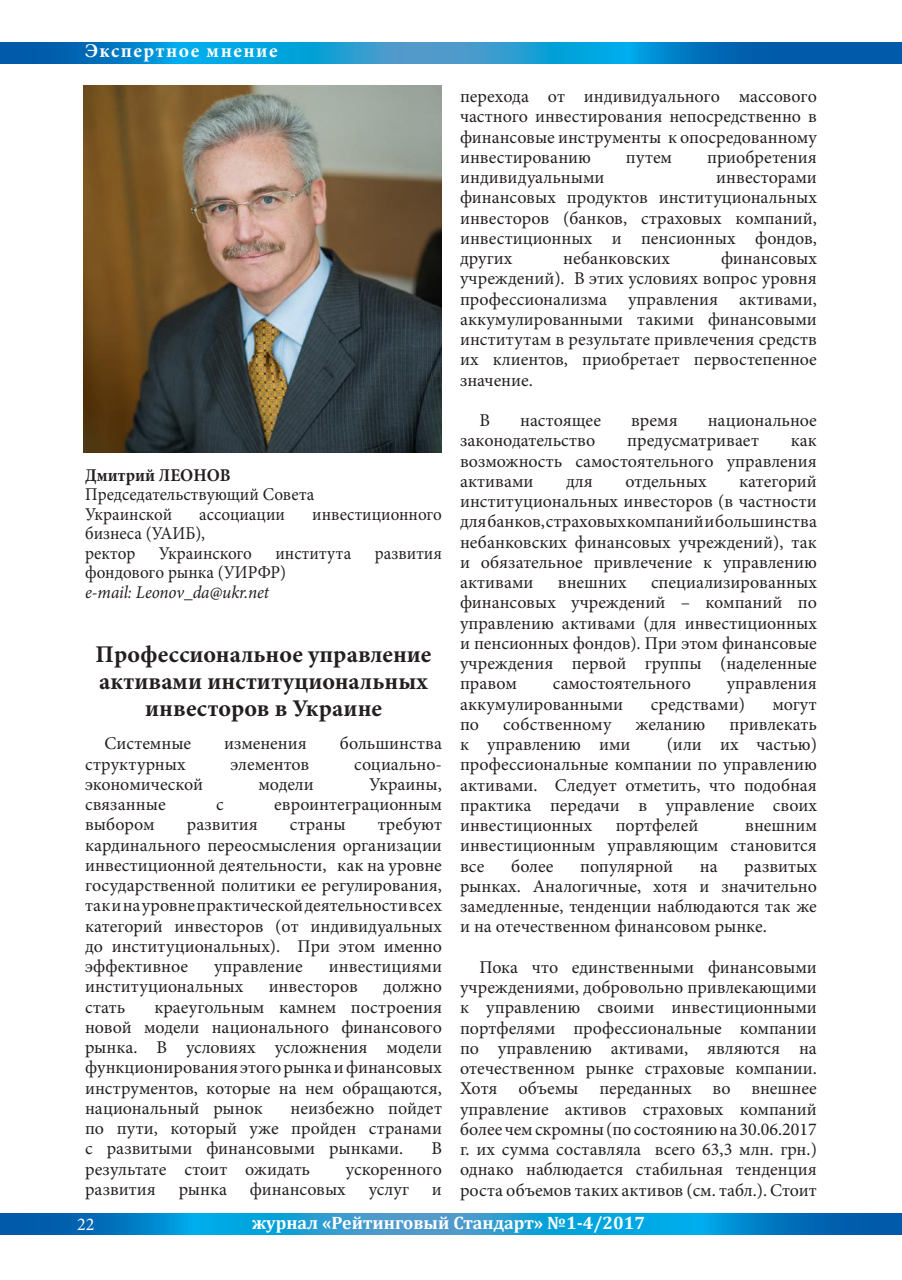
<style>
.page{position:relative;width:902px;height:1280px;background:#fff}
.page>*{position:absolute;margin:0;border:0;box-sizing:border-box;transform-origin:0 0}
.t1{font:700 24px/27px "Minion Pro";color:#241f1f;text-align:center}
.t2{font:700 19.5px "Minion Pro";letter-spacing:.075em;color:#fff}
.t3{font:18px/20.2px "Minion Pro";color:#241f1f;text-align:justify}
.t4{font:18px/19.5px "Minion Pro";color:#241f1f;scale:.95 1}
.t5{font:700 18px "Cambria";color:#fff}
.t6{font:italic 18px "Minion Pro";letter-spacing:-.005em;color:#241f1f;scale:.95 1}
.t7{font:700 18px "Minion Pro";color:#241f1f;scale:.95 1}
.t8{font:18px "Minion Pro";color:#fff}
</style>
<div class="page">
<svg style="left:0;top:1214px;width:901px;height:21px;background:#108ccc"></svg>
<svg style="left:0;top:43px;width:901px;height:21px;background:#0e87c8"></svg>
<img style="left:83px;top:86px;width:359px;height:367px">
<p class="t2" style="left:85px;top:37px;width:194px">Экспертное мнение</p>
<p class="t7" style="left:85px;top:462px;width:155px">Дмитрий ЛЕОНОВ</p>
<p class="t4" style="left:85px;top:485px;width:243px">Председательствующий Совета<br>Украинской</p>
<p class="t4" style="left:199px;top:504px;width:92px">ассоциации</p>
<p class="t4" style="left:312px;top:504px;width:138px">инвестиционного</p>
<p class="t4" style="left:85px;top:524px;width:128px">бизнеса (УАИБ), ректор</p>
<p class="t4" style="left:159px;top:543px;width:99px">Украинского</p>
<p class="t4" style="left:275px;top:543px;width:81px">института</p>
<p class="t4" style="left:374px;top:543px;width:72px">развития</p>
<p class="t4" style="left:85px;top:563px;width:213px">фондового рынка (УИРФР)</p>
<p class="t6" style="left:85px;top:580px;width:195px">e-mail: Leonov_da@ukr.net</p>
<h1 class="t1" style="left:96px;top:641px;width:337px">Профессиональное управление активами институциональных инвесторов в Украине</h1>
<p class="t3" style="left:105px;top:734px;width:88px">Системные</p>
<p class="t3" style="left:224px;top:734px;width:84px">изменения</p>
<p class="t3" style="left:340px;top:734px;width:104px">большинства</p>
<p class="t3" style="left:85px;top:754px;width:102px">структурных</p>
<p class="t3" style="left:231px;top:754px;width:80px">элементов</p>
<p class="t3" style="left:354px;top:754px;width:89px">социально-</p>
<p class="t3" style="left:85px;top:774px;width:119px">экономической</p>
<p class="t3" style="left:258px;top:774px;width:57px">модели</p>
<p class="t3" style="left:369px;top:774px;width:74px">Украины,</p>
<p class="t3" style="left:85px;top:794px;width:82px">связанные</p>
<p class="t3" style="left:216px;top:794px;width:9px">с</p>
<p class="t3" style="left:274px;top:794px;width:169px">евроинтеграционным</p>
<p class="t3" style="left:85px;top:815px;width:71px">выбором</p>
<p class="t3" style="left:187px;top:815px;width:72px">развития</p>
<p class="t3" style="left:290px;top:815px;width:58px">страны</p>
<p class="t3" style="left:85px;top:815px;width:358px;text-indent:293px">требуют кардинального переосмысления организации инвестиционной деятельности, как на уровне государственной политики ее регулирования, так и на уровне практической деятельности всех категорий инвесторов (от индивидуальных до институциональных). При этом именно эффективное</p>
<p class="t3" style="left:214px;top:956px;width:90px">управление</p>
<p class="t3" style="left:329px;top:956px;width:115px">инвестициями</p>
<p class="t3" style="left:85px;top:977px;width:160px">институциональных</p>
<p class="t3" style="left:268px;top:977px;width:91px">инвесторов</p>
<p class="t3" style="left:383px;top:977px;width:60px">должно</p>
<p class="t3" style="left:85px;top:997px;width:42px">стать</p>
<p class="t3" style="left:85px;top:997px;width:358px;text-indent:69px">краеугольным камнем построения новой модели национального финансового рынка. В условиях усложнения модели функционирования этого рынка и финансовых инструментов, которые на нем обращаются, национальный рынок</p>
<p class="t3" style="left:85px;top:1098px;width:358px;text-indent:205px">неизбежно пойдет по пути, который уже пройден странами с развитыми финансовыми рынками.</p>
<p class="t3" style="left:431px;top:1139px;width:12px">В</p>
<p class="t3" style="left:85px;top:1159px;width:226px">результате стоит ожидать</p>
<p class="t3" style="left:346px;top:1159px;width:98px">ускоренного</p>
<p class="t3" style="left:85px;top:1179px;width:72px">развития</p>
<p class="t3" style="left:179px;top:1179px;width:50px">рынка</p>
<p class="t3" style="left:250px;top:1179px;width:97px">финансовых</p>
<p class="t3" style="left:368px;top:1179px;width:42px">услуг</p>
<p class="t3" style="left:432px;top:1179px;width:11px">и</p>
<p class="t3" style="left:460px;top:86px;width:358px">перехода от индивидуального массового частного инвестирования непосредственно в финансовые инструменты к опосредованному инвестированию</p>
<p class="t3" style="left:626px;top:147px;width:48px">путем</p>
<p class="t3" style="left:707px;top:147px;width:111px">приобретения</p>
<p class="t3" style="left:460px;top:167px;width:358px;text-indent:256px">инвесторами финансовых продуктов институциональных инвесторов (банков, страховых компаний, инвестиционных и пенсионных фондов, других</p>
<p class="t3" style="left:460px;top:167px;width:146px">индивидуальными</p>
<p class="t3" style="left:563px;top:248px;width:108px">небанковских</p>
<p class="t3" style="left:460px;top:248px;width:358px;text-indent:261px">финансовых учреждений). В этих условиях вопрос уровня профессионализма управления активами, аккумулированными такими финансовыми институтам в результате привлечения средств их клиентов, приобретает первостепенное значение.</p>
<p class="t3" style="left:479px;top:410px;width:12px">В</p>
<p class="t3" style="left:520px;top:410px;width:82px">настоящее</p>
<p class="t3" style="left:631px;top:410px;width:48px">время</p>
<p class="t3" style="left:707px;top:410px;width:111px">национальное</p>
<p class="t3" style="left:460px;top:431px;width:137px">законодательство</p>
<p class="t3" style="left:627px;top:431px;width:133px">предусматривает</p>
<p class="t3" style="left:460px;top:431px;width:358px;text-indent:331px">как возможность самостоятельного управления активами</p>
<p class="t3" style="left:460px;top:471px;width:358px;text-indent:279px">категорий институциональных инвесторов (в частности для банков, страховых компаний и большинства небанковских финансовых учреждений), так и обязательное привлечение к управлению активами</p>
<p class="t3" style="left:566px;top:471px;width:28px">для</p>
<p class="t3" style="left:625px;top:471px;width:83px">отдельных</p>
<p class="t3" style="left:460px;top:572px;width:358px;text-indent:191px">специализированных финансовых учреждений – компаний по управлению активами (для инвестиционных и пенсионных фондов). При этом финансовые учреждения первой группы (наделенные правом</p>
<p class="t3" style="left:558px;top:572px;width:70px">внешних</p>
<p class="t3" style="left:552px;top:674px;width:140px">самостоятельного</p>
<p class="t3" style="left:726px;top:674px;width:92px">управления</p>
<p class="t3" style="left:460px;top:694px;width:165px">аккумулированными</p>
<p class="t3" style="left:650px;top:694px;width:96px">средствами)</p>
<p class="t3" style="left:772px;top:694px;width:46px">могут</p>
<p class="t3" style="left:460px;top:714px;width:21px">по</p>
<p class="t3" style="left:503px;top:714px;width:110px">собственному</p>
<p class="t3" style="left:635px;top:714px;width:71px">желанию</p>
<p class="t3" style="left:729px;top:714px;width:89px">привлекать</p>
<p class="t3" style="left:460px;top:734px;width:172px">к управлению ими</p>
<p class="t3" style="left:460px;top:734px;width:358px;text-indent:207px">(или их частью) профессиональные компании по управлению активами. Следует отметить, что подобная практика передачи в управление своих инвестиционных</p>
<p class="t3" style="left:615px;top:815px;width:84px">портфелей</p>
<p class="t3" style="left:460px;top:815px;width:358px;text-indent:285px">внешним инвестиционным управляющим становится все</p>
<p class="t3" style="left:511px;top:856px;width:44px">более</p>
<p class="t3" style="left:580px;top:856px;width:94px">популярной</p>
<p class="t3" style="left:699px;top:856px;width:19px">на</p>
<p class="t3" style="left:460px;top:856px;width:358px;text-indent:284px">развитых рынках. Аналогичные, хотя и значительно замедленные, тенденции наблюдаются так же и на отечественном финансовом рынке.</p>
<p class="t3" style="left:460px;top:957px;width:358px;text-indent:19px">Пока что единственными финансовыми учреждениями, добровольно привлекающими к управлению своими инвестиционными портфелями профессиональные компании по управлению активами, являются на отечественном рынке страховые компании.<br>Хотя объемы переданных во внешнее управление активов страховых компаний более чем скромны (по состоянию на 30.06.2017 г. их сумма составляла всего 63,3 млн. грн.) однако наблюдается стабильная тенденция роста объемов таких активов (см. табл.). Стоит</p>
<p class="t8" style="left:77px;top:1212px;width:19px">22</p>
<p class="t5" style="left:252px;top:1210px;width:395px">журнал «Рейтинговый Стандарт» №1-4/2017</p>
</div>
